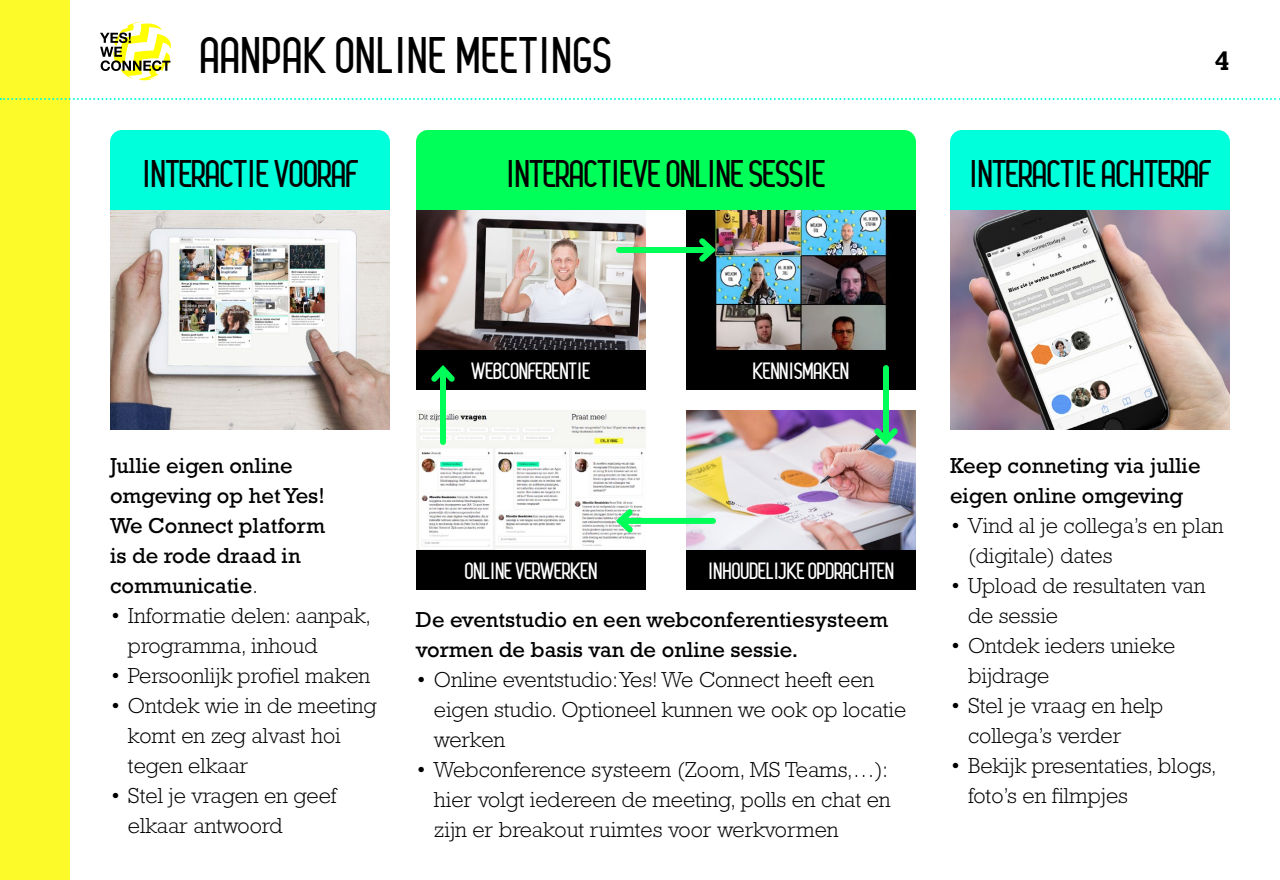
<style>
.page{position:relative;width:1280px;height:880px;background:#fff}
.page>*{position:absolute;margin:0;border:0;box-sizing:border-box;transform-origin:0 0}
.t1{font:700 48px "Leger";letter-spacing:.03em;color:#000}
.t2{font:700 36px "Leger";color:#000}
.t3{font:700 27px "Rockwell Std";color:#000}
.t4{font:300 22px/30px "Rockwell Std";color:#000}
.t5{font:22px/30px "Rockwell Std";color:#000}
.t6{font:700 22px "Leger";color:#fff}
.s1{font-weight:300}
</style>
<div class="page">
<div style="left:0;top:0;width:70px;height:880px;background:#fcfa29"></div>
<svg style="left:100px;top:22px;width:71px;height:58px"></svg>
<img style="left:686px;top:210px;width:230px;height:140px">
<img style="left:110px;top:210px;width:280px;height:220px">
<img style="left:950px;top:210px;width:280px;height:220px">
<img style="left:416px;top:210px;width:230px;height:140px">
<div style="left:416px;top:350px;width:230px;height:40px;background:#000"></div>
<div style="left:686px;top:350px;width:230px;height:40px;background:#000"></div>
<img style="left:416px;top:410px;width:230px;height:140px">
<div style="left:416px;top:550px;width:230px;height:40px;background:#000"></div>
<div style="left:440px;top:369px;width:6px;height:73px;background:#00ff59"></div>
<svg style="left:431px;top:365px;width:24px;height:17px"></svg>
<div style="left:110px;top:130px;width:280px;height:80px;background:#00ffdb"></div>
<div style="left:950px;top:130px;width:280px;height:80px;background:#00ffdb"></div>
<div style="left:416px;top:130px;width:500px;height:80px;background:#00ff59"></div>
<img style="left:686px;top:410px;width:230px;height:140px">
<div style="left:686px;top:550px;width:230px;height:40px;background:#000"></div>
<div style="left:619px;top:247px;width:93px;height:6px;background:#00ff59"></div>
<svg style="left:694px;top:233px;width:26px;height:34px"></svg>
<div style="left:883px;top:368px;width:6px;height:73px;background:#00ff59"></div>
<svg style="left:869px;top:423px;width:34px;height:26px"></svg>
<div style="left:620px;top:518px;width:93px;height:6px;background:#00ff59"></div>
<svg style="left:612px;top:504px;width:26px;height:34px"></svg>
<svg style="left:0;top:98px;width:1280px;height:2px"></svg>
<h1 class="t1" style="left:200px;top:27px;width:413px">AANPAK ONLINE MEETINGS</h1>
<p class="t3" style="left:1215px;top:45px;width:16px">4</p>
<h2 class="t2" style="left:142px;top:153px;width:218px">INTERACTIE VOORAF</h2>
<h2 class="t2" style="left:506px;top:153px;width:321px">INTERACTIEVE ONLINE SESSIE</h2>
<h2 class="t2" style="left:969px;top:153px;width:244px">INTERACTIE ACHTERAF</h2>
<p class="t5" style="left:110px;top:450px;width:217px">Jullie eigen online omgeving op het Yes!<br>We Connect platform is de rode draad in communicatie<span class="s1">.</span></p>
<p class="t4" style="left:128px;top:600px;width:245px;text-indent:-18px">• Informatie delen: aanpak, programma, inhoud</p>
<p class="t4" style="left:110px;top:660px;width:262px">• Persoonlijk profiel maken</p>
<p class="t4" style="left:128px;top:690px;width:250px;text-indent:-18px">• Ontdek wie in de meeting komt en zeg alvast hoi tegen elkaar</p>
<p class="t4" style="left:128px;top:780px;width:210px;text-indent:-18px">• Stel je vragen en geef elkaar antwoord</p>
<p class="t6" style="left:472px;top:359px;width:120px">WEBCONFERENTIE</p>
<p class="t6" style="left:753px;top:359px;width:98px">KENNISMAKEN</p>
<p class="t6" style="left:465px;top:559px;width:134px">ONLINE VERWERKEN</p>
<p class="t6" style="left:708px;top:559px;width:188px">INHOUDELIJKE OPDRACHTEN</p>
<p class="t5" style="left:416px;top:604px;width:474px">De eventstudio en een webconferentiesysteem vormen de basis van de online sessie.</p>
<p class="t4" style="left:434px;top:664px;width:474px;text-indent:-18px">• Online eventstudio: Yes! We Connect heeft een eigen studio. Optioneel kunnen we ook op locatie werken</p>
<p class="t4" style="left:434px;top:754px;width:458px;text-align:justify;text-indent:-18px">• Webconference systeem (Zoom, MS Teams,…): hier volgt iedereen de meeting, polls en chat en zijn er breakout ruimtes voor werkvormen</p>
<p class="t5" style="left:950px;top:450px;width:252px">Keep conneting via jullie eigen online omgeving</p>
<p class="t4" style="left:968px;top:510px;width:257px;text-indent:-18px">• Vind al je collega’s en plan (digitale) dates</p>
<p class="t4" style="left:968px;top:570px;width:239px;text-indent:-18px">• Upload de resultaten van de sessie</p>
<p class="t4" style="left:968px;top:630px;width:209px;text-indent:-18px">• Ontdek ieders unieke bijdrage</p>
<p class="t4" style="left:968px;top:690px;width:197px;text-indent:-18px">• Stel je vraag en help collega’s verder</p>
<p class="t4" style="left:968px;top:750px;width:250px;text-indent:-18px">• Bekijk presentaties, blogs, foto’s en filmpjes</p>
</div>
